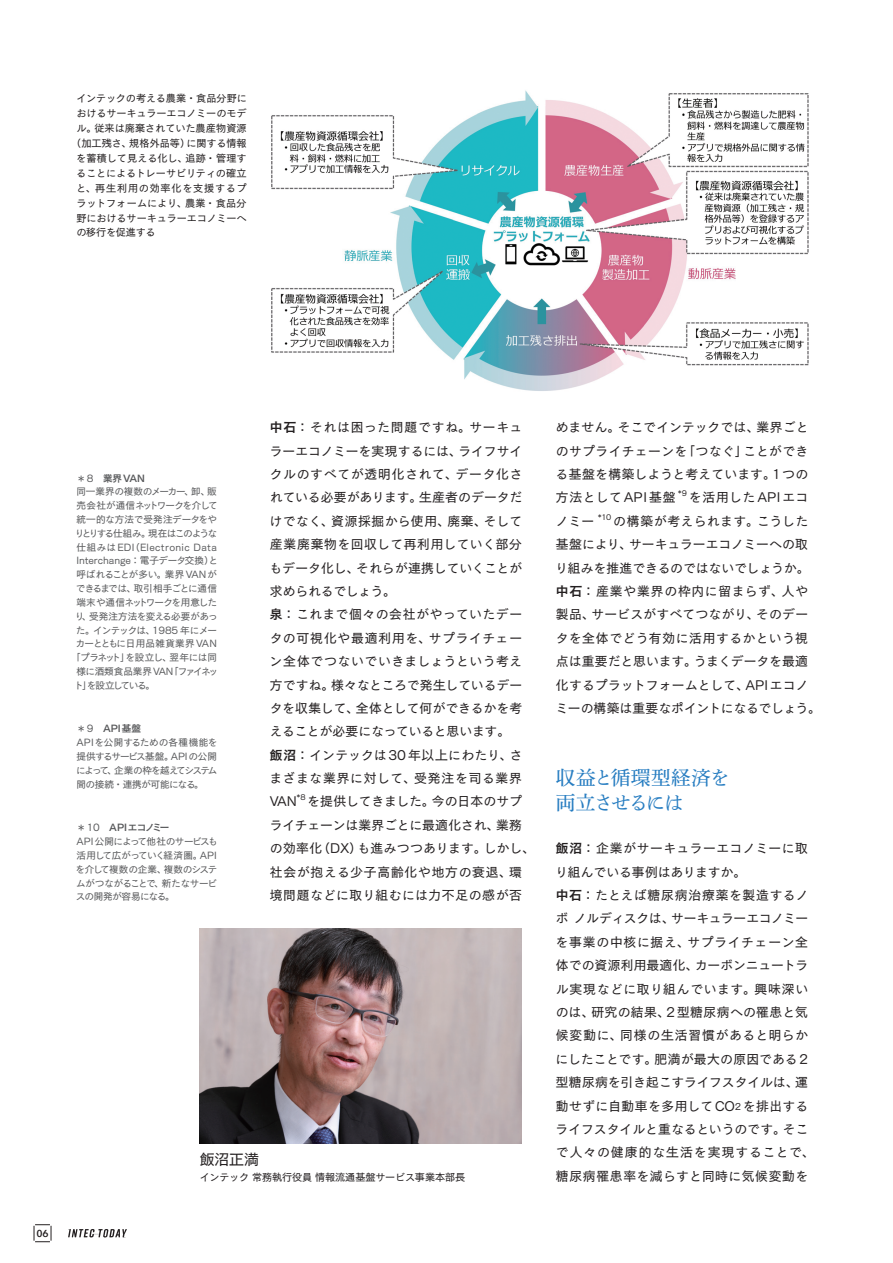
<style>
.page{position:relative;width:893px;height:1263px;background:#fff}
.page>*{position:absolute;margin:0;border:0;box-sizing:border-box;transform-origin:0 0}
.vol12_特集1_本文小見出し{font:19.65px/25.5px "Shuei Min Pr 6 M";letter-spacing:-.06em;color:#277dc1}
.INTEC_CAP_9_5Q{font:14.85px "New Cezanne Pro M";color:#231f20}
.vol12_特集1_本文12Q{font:12.75px/23.4px "New Cezanne Pro M";letter-spacing:.025em;color:#231f20;text-align:justify}
.INTEC_CAP_9_5Q-2{font:10.05px "New Cezanne Pro M";letter-spacing:-.005em;color:#231f20}
.INTEC_CAP_9_5Q-3{font:10.05px "New Cezanne Pro M";letter-spacing:.08em;color:#231f20}
.t1{font:600 10.05px "Avenir Next";color:#231f20}
.特集_注釈{font:9.6px/13.8px "New Cezanne Pro M";letter-spacing:-.035em;color:#57585a;text-align:justify}
.特集_注釈-2{font:9.6px "New Cezanne Pro M";letter-spacing:-.005em;color:#57585a}
.特集_注釈-3{font:9.6px "New Cezanne Pro M";letter-spacing:.035em;color:#57585a}
.特集_注釈-4{font:9.6px "New Cezanne Pro M";letter-spacing:-.135em;color:#57585a}
.特集_注釈-5{font:9.6px "New Cezanne Pro M";letter-spacing:-.06em;color:#57585a}
.特集_注釈-6{font:9.6px "New Cezanne Pro DB";letter-spacing:-.01em;color:#57585a}
.特集_注釈-7{font:9.6px "New Cezanne Pro M";letter-spacing:-.055em;color:#57585a}
.特集_注釈-8{font:9.6px "New Cezanne Pro M";letter-spacing:-.01em;color:#57585a}
.特集_注釈-9{font:9.6px "New Cezanne Pro M";letter-spacing:-.07em;color:#57585a}
.特集_注釈-10{font:9.6px "New Cezanne Pro M";letter-spacing:-.065em;color:#57585a}
.特集_注釈-11{font:9.6px "New Cezanne Pro M";letter-spacing:.005em;color:#57585a}
.特集_注釈-12{font:9.6px "New Cezanne Pro DB";letter-spacing:-.085em;color:#57585a}
.特集_注釈-13{font:9.6px "New Cezanne Pro M";letter-spacing:-.115em;color:#57585a}
.vol12_特集1_本文12Q-2{font:7.5px "New Cezanne Pro M";color:#231f20}
.s1{font-family:"New Cezanne Pro M"}
.s2{font-family:"New Cezanne Pro DB"}
.s3{font-size:9px}
</style>
<div class="page">
<img style="left:200px;top:929px;width:322px;height:214px">
<svg style="left:34px;top:1224px;width:18px;height:18px"></svg>
<svg style="left:68px;top:1229px;width:59px;height:9px"></svg>
<img style="left:271px;top:90px;width:538px;height:301px">
<p class="INTEC_CAP_9_5Q-2" style="left:76px;top:90px;width:172px">インテックの考える農業・食品分野に</p>
<p class="INTEC_CAP_9_5Q-2" style="left:76px;top:105px;width:172px">おけるサーキュラーエコノミーのモデ</p>
<p class="INTEC_CAP_9_5Q-2" style="left:76px;top:120px;width:172px">ル。従来は廃棄されていた農産物資源</p>
<p class="INTEC_CAP_9_5Q-2" style="left:71px;top:134px;width:177px">（加工残さ、規格外品等）に関する情報</p>
<p class="INTEC_CAP_9_5Q-2" style="left:76px;top:149px;width:172px">を蓄積して見える化し、追跡・管理す</p>
<p class="INTEC_CAP_9_5Q-2" style="left:76px;top:164px;width:172px">ることによるトレーサビリティの確立</p>
<p class="INTEC_CAP_9_5Q-3" style="left:76px;top:179px;width:172px">と、再生利用の効率化を支援するプ</p>
<p class="INTEC_CAP_9_5Q-2" style="left:76px;top:194px;width:172px">ラットフォームにより、農業・食品分</p>
<p class="INTEC_CAP_9_5Q-2" style="left:76px;top:209px;width:172px">野におけるサーキュラーエコノミーへ</p>
<p class="INTEC_CAP_9_5Q-2" style="left:76px;top:224px;width:81px">の移行を促進する</p>
<p class="特集_注釈-6" style="left:76px;top:469px;width:70px"><span class="s1">＊8　</span>業界VAN</p>
<p class="特集_注釈" style="left:76px;top:484px;width:142px">同一業界の複数のメーカー、卸、販</p>
<p class="特集_注釈-7" style="left:76px;top:497px;width:143px">売会社が通信ネットワークを介して</p>
<p class="特集_注釈-11" style="left:76px;top:511px;width:142px">統一的な方法で受発注データをや</p>
<p class="特集_注釈-4" style="left:75px;top:525px;width:144px">りとりする仕組み。現在はこのような</p>
<p class="特集_注釈-3" style="left:76px;top:538px;width:142px">仕組みはEDI（Electronic Data</p>
<p class="特集_注釈-2" style="left:76px;top:552px;width:143px">Interchange：電子データ交換）と</p>
<p class="特集_注釈-8" style="left:76px;top:566px;width:142px">呼ばれることが多い。業界 VANが</p>
<p class="特集_注釈-9" style="left:76px;top:580px;width:143px">できるまでは、取引相手ごとに通信</p>
<p class="特集_注釈-10" style="left:76px;top:594px;width:142px">端末や通信ネットワークを用意した</p>
<p class="特集_注釈" style="left:75px;top:608px;width:144px">り、受発注方法を変える必要があっ</p>
<p class="特集_注釈-5" style="left:76px;top:621px;width:143px">た。インテックは、1985 年にメー</p>
<p class="特集_注釈-2" style="left:76px;top:635px;width:143px">カーとともに日用品雑貨業界 VAN</p>
<p class="特集_注釈" style="left:71px;top:649px;width:147px">「プラネット」を設立し、翌年には同</p>
<p class="特集_注釈" style="left:77px;top:663px;width:143px">様に酒類食品業界 VAN「ファイネッ</p>
<p class="特集_注釈-13" style="left:74px;top:677px;width:82px">ト」を設立している。</p>
<p class="特集_注釈-6" style="left:76px;top:720px;width:66px"><span class="s1">＊9　</span>API基盤</p>
<p class="特集_注釈" style="left:76px;top:734px;width:143px">APIを公開するための各種機能を提供するサービス基盤。APIの公開によって、企業の枠を越えてシステム間の接続・連携が可能になる。</p>
<p class="特集_注釈-12" style="left:76px;top:819px;width:94px"><span class="s1">＊10　</span>APIエコノミー</p>
<p class="特集_注釈" style="left:76px;top:833px;width:144px">API 公開によって他社のサービスも活用して広がっていく経済圏。APIを介して複数の企業、複数のシステムがつながることで、新たなサービスの開発が容易になる。</p>
<p class="vol12_特集1_本文12Q" style="left:270px;top:414px;width:254px"><span class="s2">中石</span>：それは困った問題ですね。サーキュラーエコノミーを実現するには、ライフサイクルのすべてが透明化されて、データ化されている必要があります。生産者のデータだけでなく、資源採掘から使用、廃棄、そして産業廃棄物を回収して再利用していく部分もデータ化し、それらが連携していくことが求められるでしょう。</p>
<p class="vol12_特集1_本文12Q" style="left:270px;top:601px;width:254px"><span class="s2">泉</span>：これまで個々の会社がやっていたデータの可視化や最適利用を、サプライチェーン全体でつないでいきましょうという考え方ですね。様々なところで発生しているデータを収集して、全体として何ができるかを考えることが必要になっていると思います。</p>
<p class="vol12_特集1_本文12Q" style="left:270px;top:741px;width:254px"><span class="s2">飯沼</span>：インテックは30年以上にわたり、さまざまな業界に対して、受発注を司る業界VAN</p>
<p class="vol12_特集1_本文12Q-2" style="left:297px;top:791px;width:11px">*8</p>
<p class="vol12_特集1_本文12Q" style="left:270px;top:788px;width:267px;text-align:left;text-indent:38px">を提供してきました。今の日本のサプライチェーンは業界ごとに最適化され、業務の効率化（DX）も進みつつあります。しかし、社会が抱える少子高齢化や地方の衰退、環境問題などに取り組むには力不足の感が否</p>
<p class="t1" style="left:36px;top:1225px;width:14px">06</p>
<p class="INTEC_CAP_9_5Q" style="left:200px;top:1146px;width:61px">飯沼正満</p>
<p class="INTEC_CAP_9_5Q-2" style="left:200px;top:1168px;width:267px">インテック 常務執行役員 情報流通基盤サービス事業本部長</p>
<p class="vol12_特集1_本文12Q" style="left:556px;top:414px;width:254px">めません。そこでインテックでは、業界ごとのサプライチェーンを「つなぐ」ことができる基盤を構築しようと考えています。1つの方法として API 基盤</p>
<p class="vol12_特集1_本文12Q-2" style="left:678px;top:487px;width:11px">*9</p>
<p class="vol12_特集1_本文12Q" style="left:689px;top:484px;width:121px">を活用した APIエコ</p>
<p class="vol12_特集1_本文12Q" style="left:556px;top:508px;width:40px">ノミー</p>
<p class="vol12_特集1_本文12Q-2" style="left:598px;top:510px;width:15px">*10</p>
<p class="vol12_特集1_本文12Q" style="left:555px;top:508px;width:256px;text-indent:58px">の構築が考えられます。こうした基盤により、サーキュラーエコノミーへの取り組みを推進できるのではないでしょうか。</p>
<p class="vol12_特集1_本文12Q" style="left:555px;top:578px;width:267px;text-align:left"><span class="s2">中石</span>：産業や業界の枠内に留まらず、人や製品、サービスがすべてつながり、そのデータを全体でどう有効に活用するかという視点は重要だと思います。うまくデータを最適化するプラットフォームとして、APIエコノミーの構築は重要なポイントになるでしょう。</p>
<p class="vol12_特集1_本文小見出し" style="left:556px;top:762px;width:175px">収益と循環型経済を両立させるには</p>
<p class="vol12_特集1_本文12Q" style="left:555px;top:835px;width:254px"><span class="s2">飯沼</span>：企業がサーキュラーエコノミーに取り組んでいる事例はありますか。</p>
<p class="vol12_特集1_本文12Q" style="left:556px;top:882px;width:261px;text-align:left"><span class="s2">中石</span>：たとえば糖尿病治療薬を製造するノボ ノルディスクは、サーキュラーエコノミーを事業の中核に据え、サプライチェーン全体での資源利用最適化、カーボンニュートラル実現などに取り組んでいます。興味深いのは、研究の結果、2型糖尿病への罹患と気候変動に、同様の生活習慣があると明らかにしたことです。肥満が最大の原因である2型糖尿病を引き起こすライフスタイルは、運動せずに自動車を多用してCO<span class="s3">2</span> を排出するライフスタイルと重なるというのです。そこで人々の健康的な生活を実現することで、糖尿病罹患率を減らすと同時に気候変動を</p>
</div>
